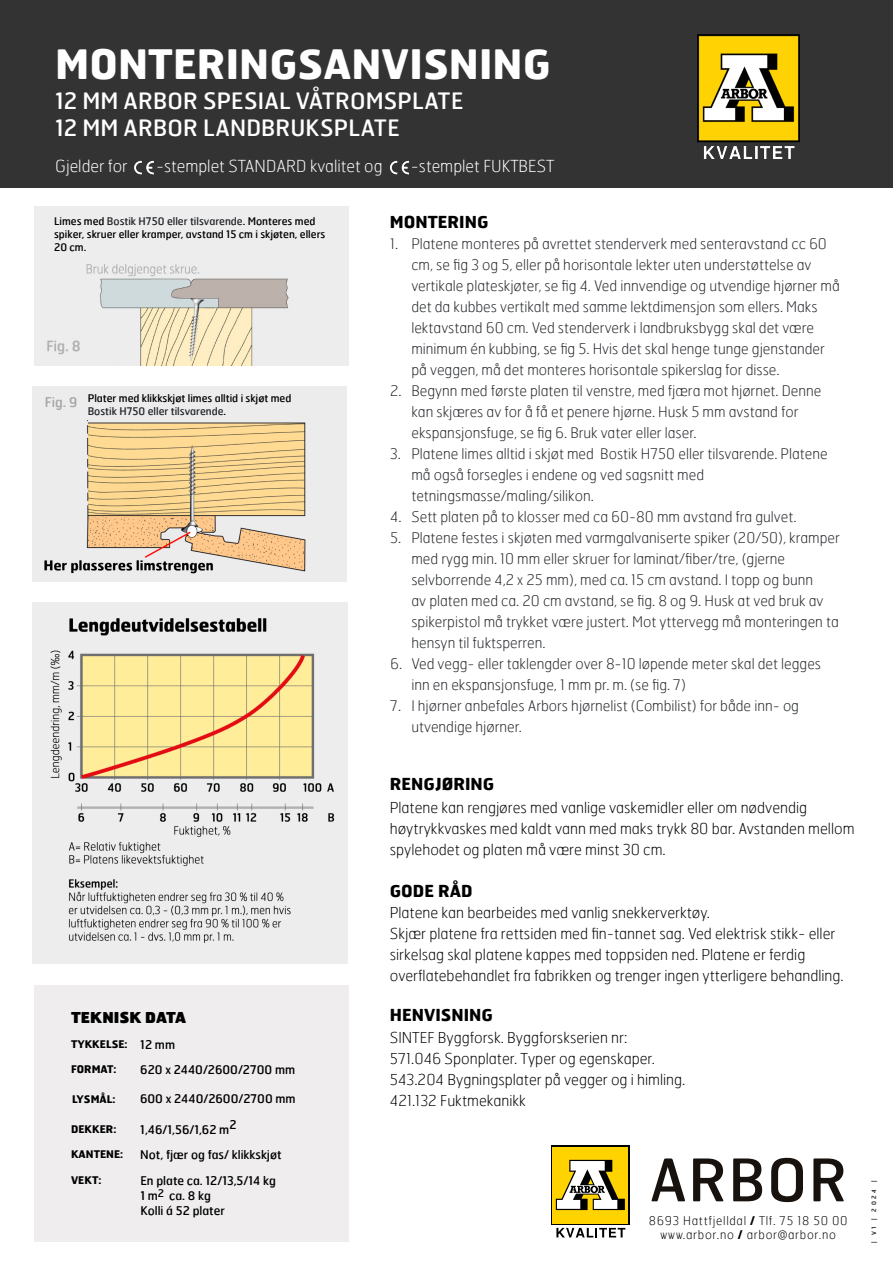
<style>
.page{position:relative;width:893px;height:1263px;background:#fff}
.page>*{position:absolute;margin:0;border:0;box-sizing:border-box;transform-origin:0 0}
.t1{font:700 40.5px "Hermes FB";color:#fff}
.t2{font:22.5px/27px "Hermes FB";color:#fff}
.t3{font:100 16.5px "Hermes FB";color:#fff}
.t4{font:700 16.5px "Hermes FB";color:#000}
.t5{font:100 15px/21px "Hermes FB";color:#000}
.t6{font:900 15px "Hermes FB";color:#000}
.t7{font:100 14.55px/21px "Hermes FB";color:#222428}
.t8{font:12px/25.7px "Hermes FB";color:#000}
.t9{font:100 12px/14.4px "Hermes FB";letter-spacing:.06em;color:#000;text-align:center}
.t10{font:10.5px/12.6px "Hermes FB";color:#000}
.t11{font:700 10.5px "Hermes FB";color:#000}
.t12{font:6px "Hermes FB";letter-spacing:.43em;color:#000}
.s1{color:#222428}
.s2{font-size:13.5px;color:#a6a5a5}
.s3{font-weight:700}
</style>
<div class="page">
<div style="left:0;top:0;width:893px;height:187px;background:#333"></div>
<img style="left:698px;top:34px;width:101px;height:125px">
<svg style="left:652px;top:1158px;width:33px;height:43px"></svg>
<svg style="left:693px;top:1158px;width:30px;height:43px"></svg>
<svg style="left:733px;top:1158px;width:29px;height:43px"></svg>
<svg style="left:771px;top:1158px;width:32px;height:44px"></svg>
<svg style="left:813px;top:1158px;width:31px;height:43px"></svg>
<svg style="left:551px;top:1145px;width:79px;height:80px"></svg>
<svg style="left:556px;top:1228px;width:69px;height:9px"></svg>
<div style="left:553px;top:1147px;width:75px;height:77px;background:#ffd300"></div>
<svg style="left:556px;top:1160px;width:69px;height:50px"></svg>
<div style="left:34px;top:985px;width:315px;height:256px;background:#efeded"></div>
<img style="left:34px;top:206px;width:315px;height:160px">
<img style="left:33px;top:603px;width:314px;height:360px">
<img style="left:33px;top:401px;width:314px;height:180px">
<img style="left:33px;top:402px;width:56px;height:17px">
<img style="left:134px;top:160px;width:20px;height:15px">
<img style="left:390px;top:160px;width:19px;height:15px">
<div style="left:82px;top:214px;width:249px;height:45px;background:#ededed"></div>
<h1 class="t1" style="left:55px;top:38px;width:497px">MONTERINGSANVISNING</h1>
<h2 class="t2" style="left:55px;top:86px;width:410px">12 MM ARBOR SPESIAL VÅTROMSPLATE<br>12 MM ARBOR LANDBRUKSPLATE</h2>
<p class="t3" style="left:55px;top:155px;width:74px">Gjelder for</p>
<p class="t3" style="left:156px;top:155px;width:228px">-stemplet STANDARD kvalitet og</p>
<p class="t3" style="left:411px;top:155px;width:145px">-stemplet FUKTBEST</p>
<p class="t10" style="left:54px;top:215px;width:273px">Limes med <span class="s1">Bostik H750 eller tilsvarende</span>. Monteres med spiker, skruer eller kramper, avstand 15 cm i skjøten, ellers<br>20 cm.</p>
<p class="t10" style="left:88px;top:391px;width:205px;line-height:13.5px;text-indent:-43px"><span class="s2">Fig. 9</span> Plater med klikkskjøt limes alltid i skjøt med<br><span class="s1">Bostik H750 eller tilsvarende</span>.</p>
<p class="t6" style="left:71px;top:1007px;width:116px">TEKNISK DATA</p>
<p class="t11" style="left:71px;top:1037px;width:58px">TYKKELSE:</p>
<p class="t11" style="left:71px;top:1062px;width:47px">FORMAT:</p>
<p class="t11" style="left:72px;top:1092px;width:45px">LYSMÅL:</p>
<p class="t11" style="left:71px;top:1122px;width:47px">DEKKER:</p>
<p class="t11" style="left:71px;top:1148px;width:54px">KANTENE:</p>
<p class="t11" style="left:71px;top:1173px;width:32px">VEKT:</p>
<p class="t8" style="left:140px;top:1031px;width:156px">12 mm<br>620 x 2440/2600/2700 mm</p>
<p class="t8" style="left:140px;top:1086px;width:157px">600 x 2440/2600/2700 mm</p>
<p class="t8" style="left:140px;top:1116px;width:143px">1,46/1,56/1,62 m2<br>Not, fjær og fas/ klikkskjøt<br>En plate ca. 12/13,5/14 kg</p>
<p class="t8" style="left:140px;top:1188px;width:86px;line-height:15px">1 m<sup>2</sup> ca. 8 kg<br>Kolli á 52 plater</p>
<p class="t4" style="left:390px;top:211px;width:100px">MONTERING</p>
<p class="t7" style="left:411px;top:233px;width:430px;text-indent:-21px">1. Platene monteres på avrettet stenderverk med senteravstand cc 60 cm, se fig 3 og 5, eller på horisontale lekter uten understøttelse av vertikale plateskjøter, se fig 4. Ved innvendige og utvendige hjørner må det da kubbes vertikalt med samme lektdimensjon som ellers. Maks lektavstand 60 cm. Ved stenderverk i landbruksbygg skal det være minimum én kubbing, se fig 5. Hvis det skal henge tunge gjenstander på veggen, må det monteres horisontale spikerslag for disse.</p>
<p class="t7" style="left:411px;top:380px;width:412px;text-indent:-21px">2. Begynn med første platen til venstre, med fjæra mot hjørnet. Denne kan skjæres av for å få et penere hjørne. Husk 5 mm avstand for ekspansjonsfuge, se fig 6. Bruk vater eller laser.</p>
<p class="t7" style="left:411px;top:443px;width:418px;text-indent:-21px">3. Platene limes alltid i skjøt med Bostik H750 eller tilsvarende. Platene må også forsegles i endene og ved sagsnitt med tetningsmasse/maling/silikon.</p>
<p class="t7" style="left:390px;top:506px;width:408px">4. Sett platen på to klosser med ca 60-80 mm avstand fra gulvet.</p>
<p class="t7" style="left:411px;top:527px;width:430px;text-indent:-21px">5. Platene festes i skjøten med varmgalvaniserte spiker (20/50), kramper med rygg min. 10 mm eller skruer for laminat/fiber/tre, (gjerne selvborrende 4,2 x 25 mm), med ca. 15 cm avstand. I topp og bunn<br>av platen med ca. 20 cm avstand, se fig. 8 og 9. Husk at ved bruk av spikerpistol må trykket være justert. Mot yttervegg må monteringen ta hensyn til fuktsperren.</p>
<p class="t7" style="left:411px;top:653px;width:411px;text-indent:-21px">6. Ved vegg- eller taklengder over 8-10 løpende meter skal det legges inn en ekspansjonsfuge, 1 mm pr. m. (se fig. 7)</p>
<p class="t7" style="left:411px;top:695px;width:389px;text-indent:-21px">7. I hjørner anbefales Arbors hjørnelist (Combilist) for både inn- og utvendige hjørner.</p>
<p class="t4" style="left:390px;top:773px;width:106px">RENGJØRING</p>
<p class="t5" style="left:390px;top:796px;width:466px">Platene kan rengjøres med vanlige vaskemidler eller om nødvendig høytrykkvaskes med kaldt vann med maks trykk 80 bar. Avstanden mellom spylehodet og platen må være minst 30 cm.</p>
<p class="t4" style="left:390px;top:880px;width:84px">GODE RÅD</p>
<p class="t5" style="left:390px;top:901px;width:455px">Platene kan bearbeides med vanlig snekkerverktøy.<br>Skjær platene fra rettsiden med fin-tannet sag. Ved elektrisk stikk- eller sirkelsag skal platene kappes med toppsiden ned. Platene er ferdig overflatebehandlet fra fabrikken og trenger ingen ytterligere behandling.</p>
<p class="t4" style="left:390px;top:1004px;width:105px">HENVISNING</p>
<p class="t5" style="left:390px;top:1027px;width:297px">SINTEF Byggforsk. Byggforskserien nr:<br>571.046 Sponplater. Typer og egenskaper.<br>543.204 Bygningsplater på vegger og i himling.<br>421.132 Fuktmekanikk</p>
<p class="t9" style="left:649px;top:1213px;width:200px">8693 Hattfjelldal <span class="s3">/</span> Tlf. 75 18 50 00 www.arbor.no <span class="s3">/</span> arbor@arbor.no</p>
<p class="t12" style="left:870px;top:1243px;width:64px;rotate:-90deg">| V1 | 2024 |</p>
</div>
